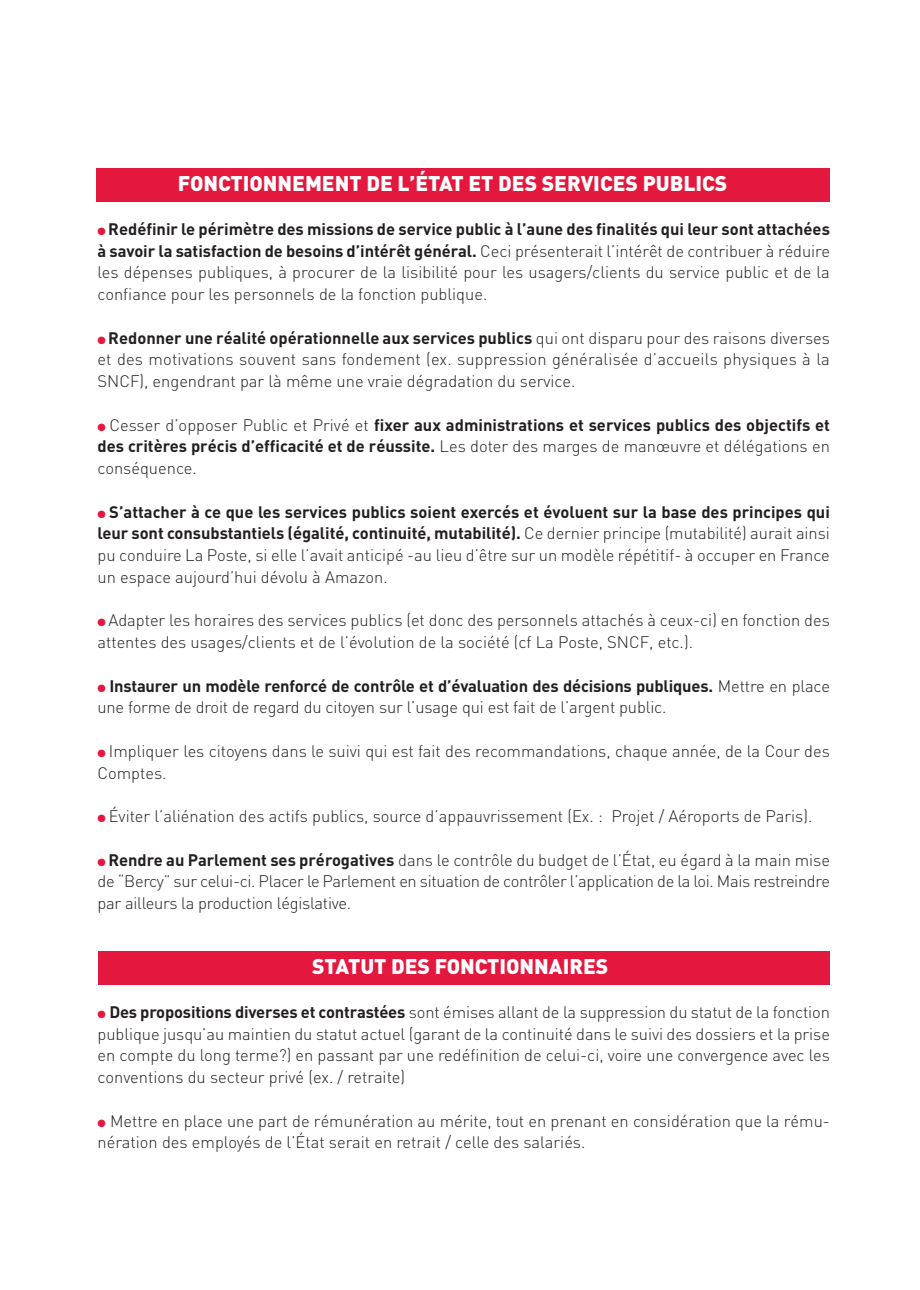
<style>
.page{position:relative;width:920px;height:1290px;background:#fff}
.page>*{position:absolute;margin:0;border:0;box-sizing:border-box;transform-origin:0 0}
.t1{font:900 21px "DIN";color:#fff}
.t2{font:300 16.5px/21.8px "DIN";color:#231f20;text-align:justify}
.t3{font:700 16.5px/21.8px "DIN";color:#231f20;text-align:justify}
.s1{color:#e4183e}
.s2{font-weight:700}
.s3{font-weight:300}
</style>
<div class="page">
<div style="left:98px;top:951px;width:732px;height:33px;background:#e4183e"></div>
<div style="left:96px;top:168px;width:734px;height:33px;background:#e4183e"></div>
<p class="t1" style="left:178px;top:172px;width:551px">FONCTIONNEMENT DE L’ÉTAT ET DES SERVICES PUBLICS</p>
<p class="t2" style="left:98px;top:218px;width:734px"><span class="s1">●</span> <span class="s2">Redéfinir le périmètre des missions de service public à l’aune des finalités qui leur sont attachées à savoir la satisfaction de besoins d’intérêt général.</span> Ceci présenterait l’intérêt de contribuer à réduire les dépenses publiques, à procurer de la lisibilité pour les usagers/clients du service public et de la confiance pour les personnels de la fonction publique.</p>
<p class="t2" style="left:98px;top:327px;width:734px"><span class="s1">●</span> <span class="s2">Redonner une réalité opérationnelle aux services publics</span> qui ont disparu pour des raisons diverses et des motivations souvent sans fondement (ex. suppression généralisée d’accueils physiques à la SNCF), engendrant par là même une vraie dégradation du service.</p>
<p class="t3" style="left:98px;top:414px;width:734px"><span class="s1">●</span> <span class="s3">Cesser d’opposer Public et Privé et</span> fixer aux administrations et services publics des objectifs et des critères précis d’efficacité et de réussite. <span class="s3">Les doter des marges de manœuvre et délégations en conséquence.</span></p>
<p class="t2" style="left:98px;top:501px;width:734px"><span class="s1">●</span> <span class="s2">S’attacher à ce que les services publics soient exercés et évoluent sur la base des principes qui leur sont consubstantiels (égalité, continuité, mutabilité).</span> Ce dernier principe (mutabilité) aurait ainsi pu conduire La Poste, si elle l’avait anticipé -au lieu d’être sur un modèle répétitif- à occuper en France un espace aujourd’hui dévolu à Amazon.</p>
<p class="t2" style="left:98px;top:610px;width:734px"><span class="s1">●</span> Adapter les horaires des services publics (et donc des personnels attachés à ceux-ci) en fonction des attentes des usages/clients et de l’évolution de la société (cf La Poste, SNCF, etc.).</p>
<p class="t2" style="left:98px;top:675px;width:734px"><span class="s1">●</span> <span class="s2">Instaurer un modèle renforcé de contrôle et d’évaluation des décisions publiques.</span> Mettre en place une forme de droit de regard du citoyen sur l’usage qui est fait de l’argent public.</p>
<p class="t2" style="left:98px;top:740px;width:734px"><span class="s1">●</span> Impliquer les citoyens dans le suivi qui est fait des recommandations, chaque année, de la Cour des<br>Comptes.</p>
<p class="t2" style="left:98px;top:806px;width:716px"><span class="s1">●</span> Éviter l’aliénation des actifs publics, source d’appauvrissement (Ex. : Projet / Aéroports de Paris).</p>
<p class="t2" style="left:98px;top:849px;width:734px"><span class="s1">●</span> <span class="s2">Rendre au Parlement ses prérogatives</span> dans le contrôle du budget de l’État, eu égard à la main mise de “Bercy” sur celui-ci. Placer le Parlement en situation de contrôler l’application de la loi. Mais restreindre par ailleurs la production législative.</p>
<p class="t1" style="left:312px;top:955px;width:298px">STATUT DES FONCTIONNAIRES</p>
<p class="t2" style="left:98px;top:1001px;width:734px"><span class="s1">●</span> <span class="s2">Des propositions diverses et contrastées</span> sont émises allant de la suppression du statut de la fonction publique jusqu’au maintien du statut actuel (garant de la continuité dans le suivi des dossiers et la prise en compte du long terme?) en passant par une redéfinition de celui-ci, voire une convergence avec les conventions du secteur privé (ex. / retraite)</p>
<p class="t2" style="left:98px;top:1110px;width:734px"><span class="s1">●</span> Mettre en place une part de rémunération au mérite, tout en prenant en considération que la rému&shy;nération des employés de l’État serait en retrait / celle des salariés.</p>
</div>
